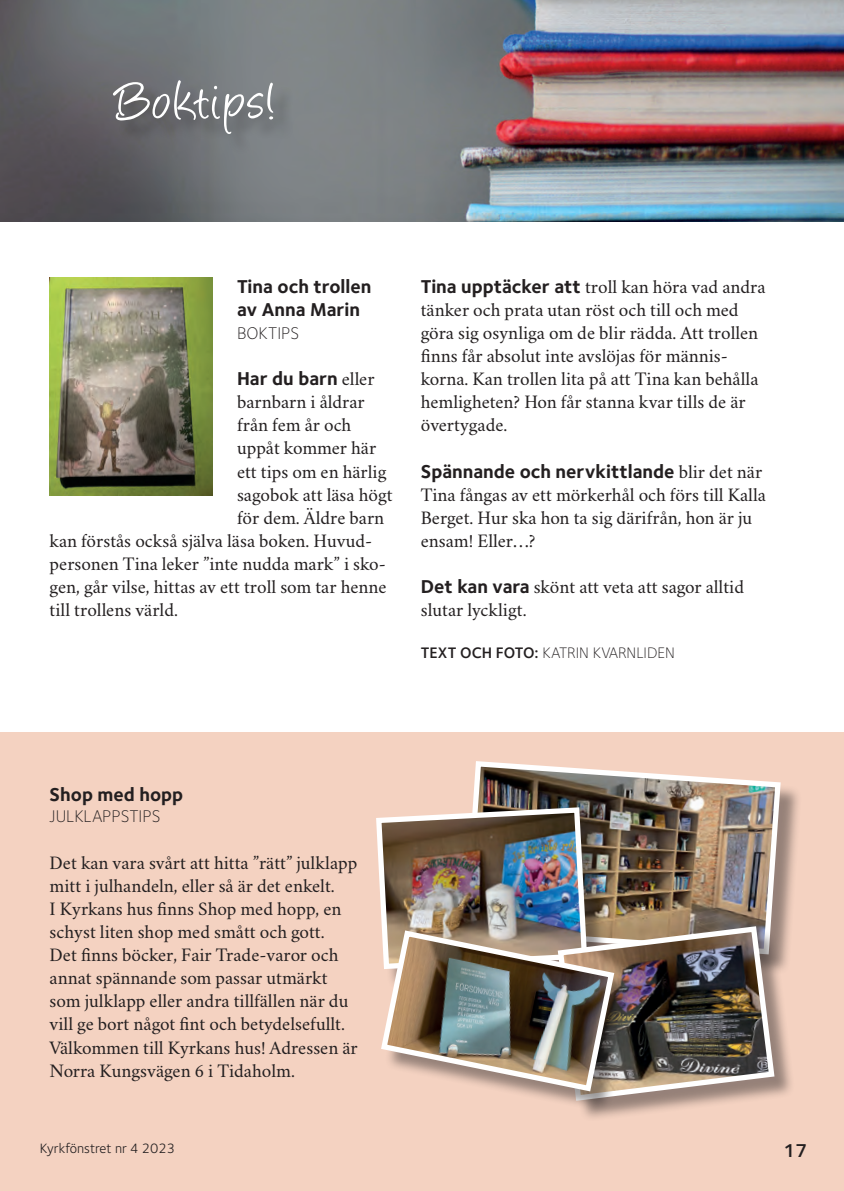
<style>
.page{position:relative;width:844px;height:1191px;background:#fff}
.page>*{position:absolute;margin:0;border:0;box-sizing:border-box;transform-origin:0 0}
.t1{font:63px "Angelina";letter-spacing:.04em;color:#fff}
.t2{font:19.25px/23.1px "Crimson Svk 2.0";color:#231f20}
.t3{font:700 19.25px/23.1px "Foundry Sterling OT3";color:#231f20}
.t4{font:600 19.25px "Foundry Sterling OT3";color:#231f20}
.t5{font:300 17.5px "Foundry Sterling OT3";color:#231f20}
.t6{font:300 15.75px "Foundry Sterling OT3";color:#231f20}
.t7{font:14px "Foundry Sterling OT3";color:#231f20}
.s1{font-family:"Crimson Svk 2.0";font-weight:400}
.s2{font-family:"Foundry Sterling OT3";font-weight:700}
.s3{font-weight:600}
</style>
<div class="page">
<img style="left:0;top:0;width:843px;height:222px">
<div style="left:116px;top:83px;width:178px;height:72px;background:#231f20;opacity:.45"></div>
<div style="left:0;top:732px;width:843px;height:459px;background:#f4d2c1"></div>
<div style="left:467px;top:764px;width:334px;height:211px;background:#231f20;opacity:.45"></div>
<img style="left:467px;top:761px;width:316px;height:168px">
<div style="left:561px;top:929px;width:234px;height:192px;background:#231f20;opacity:.45"></div>
<div style="left:385px;top:934px;width:250px;height:178px;background:#231f20;opacity:.45"></div>
<img style="left:376px;top:804px;width:401px;height:299px">
<img style="left:50px;top:278px;width:163px;height:218px">
<h1 class="t1" style="left:117px;top:74px;width:162px">Boktips!</h1>
<p class="t3" style="left:237px;top:273px;width:136px">Tina och trollen av Anna Marin</p>
<p class="t5" style="left:237px;top:320px;width:64px">BOKTIPS</p>
<p class="t3" style="left:237px;top:366px;width:139px">Har du barn <span class="s1">eller</span></p>
<p class="t2" style="left:237px;top:389px;width:129px">barnbarn i åldrar</p>
<p class="t2" style="left:237px;top:412px;width:116px">från fem år och</p>
<p class="t2" style="left:237px;top:435px;width:141px">uppåt kommer här</p>
<p class="t2" style="left:237px;top:458px;width:151px">ett tips om en härlig</p>
<p class="t2" style="left:237px;top:482px;width:157px">sagobok att läsa högt</p>
<p class="t2" style="left:237px;top:505px;width:149px">för dem. Äldre barn</p>
<p class="t2" style="left:50px;top:528px;width:324px">kan förstås också själva läsa boken. Huvud-</p>
<p class="t2" style="left:50px;top:551px;width:338px">personen Tina leker ”inte nudda mark” i sko-</p>
<p class="t2" style="left:50px;top:574px;width:338px">gen, går vilse, hittas av ett troll som tar henne</p>
<p class="t2" style="left:50px;top:597px;width:130px">till trollens värld.</p>
<p class="t2" style="left:420px;top:274px;width:346px"><span class="s2">Tina upptäcker att</span> troll kan höra vad andra tänker och prata utan röst och till och med göra sig osynliga om de blir rädda. Att trollen finns får absolut inte avslöjas för männis&shy;korna. Kan trollen lita på att Tina kan behålla hemligheten? Hon får stanna kvar tills de är övertygade.</p>
<p class="t3" style="left:420px;top:458px;width:343px">Spännande och nervkittlande <span class="s1">blir det när</span></p>
<p class="t2" style="left:420px;top:482px;width:346px">Tina fångas av ett mörkerhål och förs till Kalla<br>Berget. Hur ska hon ta sig därifrån, hon är ju ensam! Eller…?</p>
<p class="t2" style="left:420px;top:574px;width:325px"><span class="s2">Det kan vara</span> skönt att veta att sagor alltid slutar lyckligt.</p>
<p class="t6" style="left:420px;top:641px;width:256px"><span class="s3">TEXT OCH FOTO:</span> KATRIN KVARNLIDEN</p>
<p class="t3" style="left:50px;top:782px;width:135px">Shop med hopp</p>
<p class="t5" style="left:50px;top:804px;width:112px">JULKLAPPSTIPS</p>
<p class="t2" style="left:50px;top:849px;width:309px">Det kan vara svårt att hitta ”rätt” julklapp mitt i julhandeln, eller så är det enkelt.<br>I Kyrkans hus finns Shop med hopp, en schyst liten shop med smått och gott.<br>Det finns böcker, Fair Trade-varor och annat spännande som passar utmärkt som julklapp eller andra tillfällen när du vill ge bort något fint och betydelsefullt.<br>Välkommen till Kyrkans hus! Adressen är Norra Kungsvägen 6 i Tidaholm.</p>
<p class="t7" style="left:40px;top:1138px;width:137px">Kyrkfönstret nr 4 2023</p>
<p class="t4" style="left:783px;top:1135px;width:26px">17</p>
</div>
